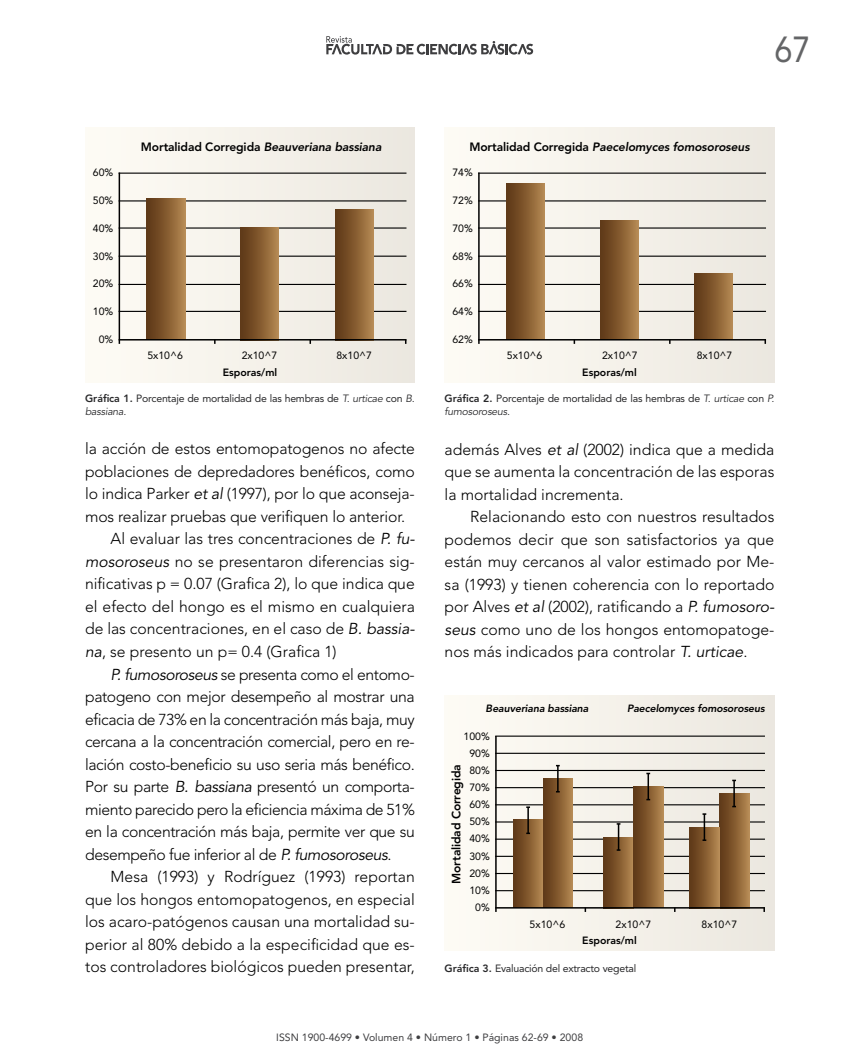
<style>
.page{position:relative;width:851px;height:1063px;background:#fff}
.page>*{position:absolute;margin:0;border:0;box-sizing:border-box;transform-origin:0 0}
.t1{font:36px "Avenir";color:#646567;scale:.9 1}
.t2{font:300 15.75px/22.5px "Avenir";letter-spacing:-.01em;color:#000;text-align:justify}
.t3{font:800 12px "Avenir";letter-spacing:-.01em;color:#000}
.t4{font:italic 800 12px "Avenir";letter-spacing:-.01em;color:#000}
.t5{font:10.5px/12.8px "Avenir";letter-spacing:-.02em;color:#28282a}
.t6{font:10.5px "Avenir";color:#000}
.t7{font:10.5px "Avenir";color:#3e3e40}
.t8{font:italic 800 10.5px "Avenir";letter-spacing:-.01em;color:#000}
.t9{font:800 10.5px "Avenir";color:#000}
.s1{font-style:italic}
.s2{font-style:normal}
.s3{font-weight:800}
.s4{font-weight:400;font-style:italic}
</style>
<div class="page">
<div style="left:85px;top:128px;width:330px;height:255px;background:#f5f2ea"></div>
<hr style="left:119px;top:173px;width:1px;height:171px;background:#000">
<hr style="left:119px;top:311px;width:287px;height:1px;background:#000">
<hr style="left:119px;top:256px;width:287px;height:1px;background:#000">
<hr style="left:119px;top:284px;width:287px;height:1px;background:#000">
<hr style="left:119px;top:227px;width:287px;height:2px;background:#000">
<hr style="left:119px;top:200px;width:287px;height:1px;background:#000">
<hr style="left:119px;top:173px;width:287px;height:1px;background:#000">
<div style="left:147px;top:198px;width:38px;height:142px;background:linear-gradient(to right,#593312,#af834e)"></div>
<div style="left:335px;top:209px;width:38px;height:131px;background:linear-gradient(to right,#593312,#af834e)"></div>
<div style="left:240px;top:227px;width:39px;height:113px;background:linear-gradient(to right,#583212,#b28650)"></div>
<hr style="left:119px;top:339px;width:287px;height:2px;background:#000">
<div style="left:444px;top:128px;width:330px;height:255px;background:#f5f1ea"></div>
<hr style="left:478px;top:173px;width:1px;height:171px;background:#000">
<hr style="left:478px;top:311px;width:287px;height:1px;background:#000">
<hr style="left:478px;top:256px;width:287px;height:1px;background:#000">
<hr style="left:478px;top:284px;width:287px;height:1px;background:#000">
<hr style="left:478px;top:227px;width:287px;height:2px;background:#000">
<hr style="left:478px;top:200px;width:287px;height:1px;background:#000">
<hr style="left:478px;top:173px;width:287px;height:1px;background:#000">
<div style="left:694px;top:274px;width:38px;height:66px;background:linear-gradient(to right,#583212,#ad824c)"></div>
<div style="left:600px;top:220px;width:38px;height:120px;background:linear-gradient(to right,#593312,#af834e)"></div>
<div style="left:506px;top:184px;width:38px;height:156px;background:linear-gradient(to right,#583212,#ae824d)"></div>
<hr style="left:478px;top:339px;width:287px;height:2px;background:#000">
<div style="left:444px;top:696px;width:330px;height:255px;background:#f5f2eb"></div>
<hr style="left:495px;top:736px;width:1px;height:176px;background:#000">
<hr style="left:495px;top:890px;width:269px;height:1px;background:#000">
<hr style="left:495px;top:873px;width:269px;height:1px;background:#000">
<hr style="left:495px;top:839px;width:269px;height:1px;background:#000">
<hr style="left:495px;top:804px;width:269px;height:1px;background:#000">
<hr style="left:495px;top:770px;width:269px;height:1px;background:#000">
<hr style="left:495px;top:821px;width:269px;height:2px;background:#000">
<hr style="left:495px;top:856px;width:269px;height:1px;background:#000">
<hr style="left:495px;top:787px;width:269px;height:1px;background:#000">
<hr style="left:495px;top:753px;width:269px;height:1px;background:#000">
<hr style="left:495px;top:736px;width:269px;height:1px;background:#000">
<svg style="left:719px;top:794px;width:29px;height:113px;background:#855c31"></svg>
<div style="left:689px;top:827px;width:30px;height:81px;background:linear-gradient(to right,#573111,#ad814c)"></div>
<div style="left:603px;top:837px;width:30px;height:71px;background:linear-gradient(to right,#563111,#ac804c)"></div>
<div style="left:633px;top:786px;width:30px;height:122px;background:linear-gradient(to right,#573211,#ae824d)"></div>
<div style="left:513px;top:819px;width:30px;height:89px;background:linear-gradient(to right,#573211,#ae824e)"></div>
<svg style="left:543px;top:779px;width:29px;height:128px;background:#845b30"></svg>
<svg style="left:556px;top:765px;width:3px;height:28px"></svg>
<hr style="left:527px;top:807px;width:2px;height:26px;background:#000">
<hr style="left:617px;top:824px;width:2px;height:26px;background:#000">
<hr style="left:647px;top:773px;width:2px;height:27px;background:#000">
<svg style="left:732px;top:780px;width:3px;height:27px"></svg>
<hr style="left:703px;top:814px;width:2px;height:26px;background:#000">
<hr style="left:495px;top:907px;width:269px;height:2px;background:#000">
<svg style="left:326px;top:36px;width:207px;height:19px"></svg>
<h1 class="t1" style="left:774px;top:29px;width:42px">67</h1>
<p class="t3" style="left:141px;top:140px;width:242px">Mortalidad Corregida <span class="s1">Beauveriana bassiana</span></p>
<p class="t4" style="left:469px;top:140px;width:282px"><span class="s2">Mortalidad Corregida</span> Paecelomyces fomosoroseus</p>
<p class="t6" style="left:93px;top:167px;width:22px">60%</p>
<p class="t6" style="left:452px;top:167px;width:22px">74%</p>
<p class="t6" style="left:93px;top:194px;width:22px">50%</p>
<p class="t6" style="left:452px;top:194px;width:22px">72%</p>
<p class="t6" style="left:93px;top:222px;width:22px">40%</p>
<p class="t6" style="left:452px;top:222px;width:22px">70%</p>
<p class="t6" style="left:93px;top:250px;width:22px">30%</p>
<p class="t6" style="left:452px;top:250px;width:22px">68%</p>
<p class="t6" style="left:93px;top:278px;width:22px">20%</p>
<p class="t6" style="left:452px;top:278px;width:22px">66%</p>
<p class="t6" style="left:93px;top:305px;width:22px">10%</p>
<p class="t6" style="left:452px;top:305px;width:22px">64%</p>
<p class="t6" style="left:99px;top:333px;width:16px">0%</p>
<p class="t6" style="left:452px;top:333px;width:22px">62%</p>
<p class="t6" style="left:147px;top:350px;width:37px">5x10^6</p>
<p class="t6" style="left:242px;top:350px;width:37px">2x10^7</p>
<p class="t6" style="left:336px;top:350px;width:37px">8x10^7</p>
<p class="t6" style="left:507px;top:350px;width:37px">5x10^6</p>
<p class="t6" style="left:602px;top:350px;width:37px">2x10^7</p>
<p class="t6" style="left:696px;top:350px;width:37px">8x10^7</p>
<p class="t9" style="left:223px;top:366px;width:56px">Esporas/ml</p>
<p class="t9" style="left:582px;top:366px;width:56px">Esporas/ml</p>
<p class="t5" style="left:85px;top:392px;width:331px"><span class="s3">Gráfica 1.</span> Porcentaje de mortalidad de las hembras de <span class="s1">T. urticae</span> con <span class="s1">B. bassiana.</span></p>
<p class="t5" style="left:444px;top:392px;width:331px"><span class="s3">Gráfica 2.</span> Porcentaje de mortalidad de las hembras de <span class="s1">T. urticae</span> con <span class="s1">P. fumosoroseus.</span></p>
<p class="t2" style="left:85px;top:438px;width:331px">la acción de estos entomopatogenos no afecte</p>
<p class="t2" style="left:85px;top:460px;width:331px">poblaciones de depredadores benéficos, como</p>
<p class="t2" style="left:85px;top:483px;width:331px">lo indica Parker <span class="s4">et al</span> (1997), por lo que aconseja-</p>
<p class="t2" style="left:85px;top:505px;width:321px">mos realizar pruebas que verifiquen lo anterior.</p>
<p class="t2" style="left:111px;top:528px;width:306px">Al evaluar las tres concentraciones de <span class="s4">P. fu-</span></p>
<p class="t2" style="left:85px;top:550px;width:331px"><span class="s4">mosoroseus</span> no se presentaron diferencias sig-</p>
<p class="t2" style="left:85px;top:573px;width:331px">nificativas p = 0.07 (Grafica 2), lo que indica que</p>
<p class="t2" style="left:85px;top:595px;width:331px">el efecto del hongo es el mismo en cualquiera</p>
<p class="t2" style="left:85px;top:618px;width:331px">de las concentraciones, en el caso de <span class="s4">B. bassia-</span></p>
<p class="t2" style="left:85px;top:640px;width:253px"><span class="s4">na</span>, se presento un p= 0.4 (Grafica 1)</p>
<p class="t2" style="left:111px;top:663px;width:306px"><span class="s4">P. fumosoroseus</span> se presenta como el entomo-</p>
<p class="t2" style="left:85px;top:685px;width:331px">patogeno con mejor desempeño al mostrar una</p>
<p class="t2" style="left:85px;top:708px;width:331px">eficacia de 73% en la concentración más baja, muy</p>
<p class="t2" style="left:85px;top:730px;width:331px">cercana a la concentración comercial, pero en re-</p>
<p class="t2" style="left:85px;top:753px;width:331px">lación costo-beneficio su uso seria más benéfico.</p>
<p class="t2" style="left:85px;top:775px;width:331px">Por su parte <span class="s4">B. bassiana</span> presentó un comporta-</p>
<p class="t2" style="left:85px;top:798px;width:331px">miento parecido pero la eficiencia máxima de 51%</p>
<p class="t2" style="left:85px;top:820px;width:331px">en la concentración más baja, permite ver que su</p>
<p class="t2" style="left:85px;top:843px;width:308px">desempeño fue inferior al de <span class="s4">P. fumosoroseus</span>.</p>
<p class="t2" style="left:111px;top:865px;width:305px">Mesa (1993) y Rodríguez (1993) reportan</p>
<p class="t2" style="left:85px;top:888px;width:331px">que los hongos entomopatogenos, en especial</p>
<p class="t2" style="left:85px;top:910px;width:331px">los acaro-patógenos causan una mortalidad su-</p>
<p class="t2" style="left:85px;top:933px;width:331px">perior al 80% debido a la especificidad que es-</p>
<p class="t2" style="left:85px;top:955px;width:331px">tos controladores biológicos pueden presentar,</p>
<p class="t2" style="left:444px;top:438px;width:331px">además Alves <span class="s4">et al</span> (2002) indica que a medida que se aumenta la concentración de las esporas la mortalidad incrementa.</p>
<p class="t2" style="left:444px;top:506px;width:331px;text-indent:26px">Relacionando esto con nuestros resultados podemos decir que son satisfactorios ya que están muy cercanos al valor estimado por Me&shy;sa (1993) y tienen coherencia con lo reportado por Alves <span class="s4">et al</span> (2002), ratificando a <span class="s4">P. fumosoro&shy;seus</span> como uno de los hongos entomopatoge&shy;nos más indicados para controlar <span class="s4">T. urticae</span>.</p>
<p class="t8" style="left:485px;top:703px;width:104px">Beauveriana bassiana</p>
<p class="t6" style="left:463px;top:730px;width:28px">100%</p>
<p class="t6" style="left:469px;top:747px;width:22px">90%</p>
<p class="t3" style="left:449px;top:884px;width:121px;rotate:-90deg">Mortalidad Corregida</p>
<p class="t6" style="left:469px;top:764px;width:22px">80%</p>
<p class="t6" style="left:469px;top:781px;width:22px">70%</p>
<p class="t6" style="left:469px;top:798px;width:22px">60%</p>
<p class="t6" style="left:469px;top:816px;width:22px">50%</p>
<p class="t6" style="left:469px;top:833px;width:22px">40%</p>
<p class="t6" style="left:469px;top:850px;width:22px">30%</p>
<p class="t6" style="left:469px;top:867px;width:22px">20%</p>
<p class="t6" style="left:469px;top:884px;width:22px">10%</p>
<p class="t6" style="left:475px;top:901px;width:16px">0%</p>
<p class="t8" style="left:627px;top:703px;width:139px">Paecelomyces fomosoroseus</p>
<p class="t6" style="left:529px;top:918px;width:37px">5x10^6</p>
<p class="t6" style="left:615px;top:918px;width:37px">2x10^7</p>
<p class="t6" style="left:701px;top:918px;width:37px">8x10^7</p>
<p class="t9" style="left:582px;top:934px;width:56px">Esporas/ml</p>
<p class="t5" style="left:444px;top:962px;width:193px"><span class="s3">Gráfica 3.</span> Evaluación del extracto vegetal</p>
<p class="t7" style="left:276px;top:1031px;width:308px">ISSN 1900-4699 • Volumen 4 • Número 1 • Páginas 62-69 • 2008</p>
</div>
